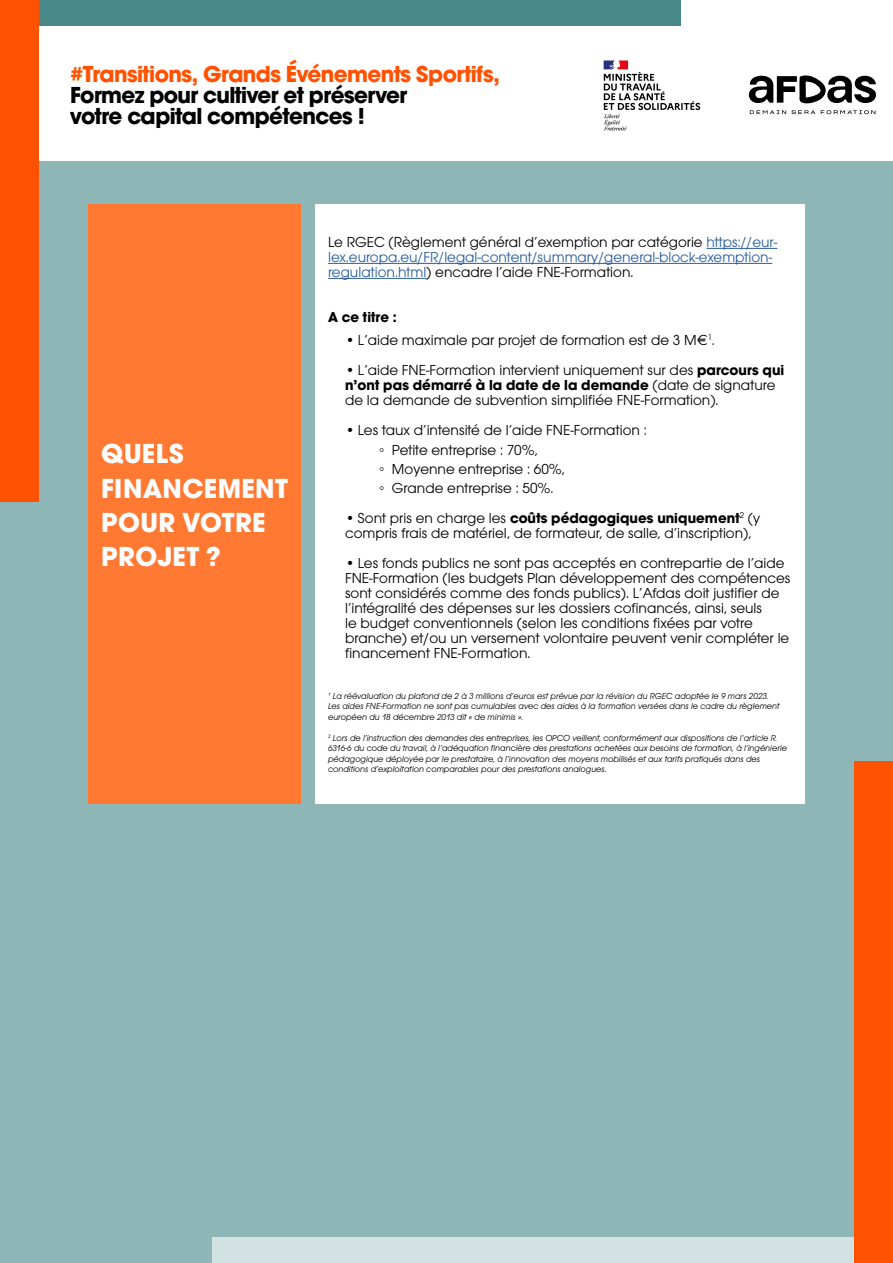
<style>
.page{position:relative;width:893px;height:1263px;background:#fff}
.page>*{position:absolute;margin:0;border:0;box-sizing:border-box;transform-origin:0 0}
.t1{font:700 28.5px/34.2px "Avalon";letter-spacing:.015em;color:#fff}
.t2{font:700 24px/21px "Avalon";letter-spacing:-.025em;color:#000}
.t3{font:700 24px "Avalon";letter-spacing:-.025em;color:#ff5100}
.t4{font:15px/15px "Avalon";color:#000}
.t5{font:15px/15px "Avalon";color:#275b9b}
.t6{font:700 15px "Avalon";color:#000}
.t7{font:italic 9px/10.5px "Avalon";color:#000}
.s1{color:#000}
.s2{font-weight:700}
.s3{font-family:"Arial";font-weight:900}
</style>
<div class="page">
<div style="left:0;top:162px;width:893px;height:1101px;background:#8eb6b6"></div>
<div style="left:0;top:0;width:680px;height:26px;background:#498989"></div>
<div style="left:0;top:0;width:38px;height:502px;background:#ff5200"></div>
<div style="left:213px;top:1237px;width:680px;height:26px;background:#d2e2e2"></div>
<div style="left:855px;top:761px;width:38px;height:502px;background:#ff5200"></div>
<svg style="left:749px;top:75px;width:127px;height:29px"></svg>
<svg style="left:750px;top:110px;width:65px;height:4px"></svg>
<svg style="left:821px;top:110px;width:54px;height:4px"></svg>
<div style="left:315px;top:204px;width:490px;height:600px;background:#fff"></div>
<hr style="left:706px;top:248px;width:71px;height:1px;background:#275b9b">
<hr style="left:328px;top:263px;width:444px;height:1px;background:#275b9b">
<hr style="left:328px;top:278px;width:98px;height:1px;background:#275b9b">
<div style="left:88px;top:204px;width:212px;height:600px;background:#ff7933"></div>
<img style="left:603px;top:60px;width:98px;height:71px">
<h2 class="t3" style="left:70px;top:59px;width:431px">#Transitions, Grands Événements Sportifs,</h2>
<h2 class="t2" style="left:70px;top:84px;width:339px">Formez pour cultiver et préserver votre capital compétences !</h2>
<h1 class="t1" style="left:101px;top:436px;width:188px">QUELS<br>FINANCEMENT<br>POUR VOTRE<br>PROJET ?</h1>
<p class="t5" style="left:328px;top:234px;width:451px"><span class="s1">Le RGEC (Règlement général d’exemption par catégorie</span> https://eur&shy;lex.europa.eu/FR/legal-content/summary/general-block-exemption&shy;regulation.html<span class="s1">) encadre l’aide FNE-Formation.</span></p>
<p class="t6" style="left:328px;top:308px;width:70px">A ce titre :</p>
<p class="t4" style="left:345px;top:333px;width:371px">• L’aide maximale par projet de formation est de 3 M€<sup>1</sup>.</p>
<p class="t4" style="left:345px;top:363px;width:441px">• L’aide FNE-Formation intervient uniquement sur des <span class="s2">parcours qui n’ont pas démarré à la date de la demande</span> (date de signature de la demande de subvention simplifiée FNE-Formation).</p>
<p class="t4" style="left:379px;top:421px;width:269px;line-height:19.2px;text-indent:-34px">• Les taux d’intensité de l’aide FNE-Formation : <span class="s3">◦</span> Petite entreprise : 70%,<br><span class="s3">◦</span> Moyenne entreprise : 60%,<br><span class="s3">◦</span> Grande entreprise : 50%.</p>
<p class="t4" style="left:345px;top:511px;width:417px">• Sont pris en charge les <span class="s2">coûts pédagogiques uniquement</span><sup>2</sup> (y compris frais de matériel, de formateur, de salle, d’inscription),</p>
<p class="t4" style="left:345px;top:556px;width:447px">• Les fonds publics ne sont pas acceptés en contrepartie de l’aide FNE-Formation (les budgets Plan développement des compétences sont considérés comme des fonds publics). L’Afdas doit justifier de l’intégralité des dépenses sur les dossiers cofinancés, ainsi, seuls<br>le budget conventionnels (selon les conditions fixées par votre branche) et/ou un versement volontaire peuvent venir compléter le financement FNE-Formation.</p>
<p class="t7" style="left:328px;top:690px;width:453px"><sup>1</sup> La réévaluation du plafond de 2 à 3 millions d’euros est prévue par la révision du RGEC adoptée le 9 mars 2023.<br>Les aides FNE-Formation ne sont pas cumulables avec des aides à la formation versées dans le cadre du règlement européen du 18 décembre 2013 dit « de minimis ».</p>
<p class="t7" style="left:328px;top:732px;width:460px"><sup>2</sup> Lors de l’instruction des demandes des entreprises, les OPCO veillent, conformément aux dispositions de l’article R.<br>6316-6 du code du travail, à l’adéquation financière des prestations achetées aux besoins de formation, à l’ingénierie pédagogique déployée par le prestataire, à l’innovation des moyens mobilisés et aux tarifs pratiqués dans des conditions d’exploitation comparables pour des prestations analogues.</p>
</div>
